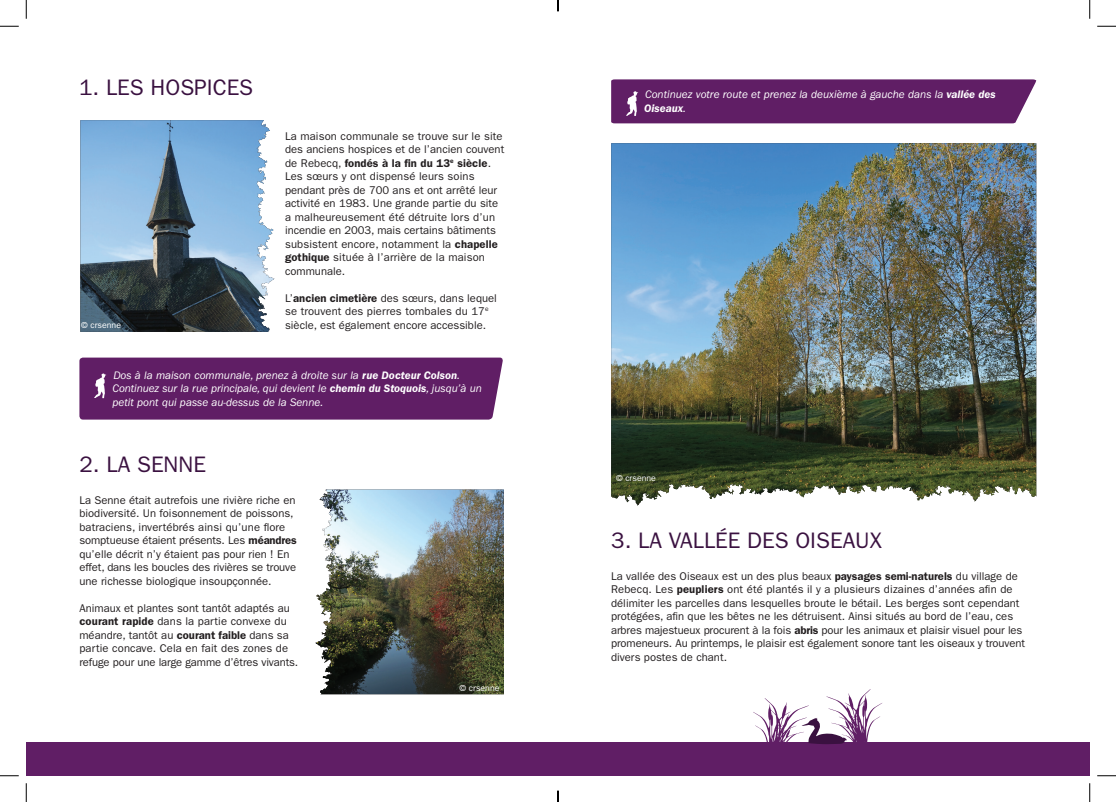
<style>
.page{position:relative;width:1116px;height:802px;background:#fff}
.page>*{position:absolute;margin:0;border:0;box-sizing:border-box;transform-origin:0 0}
.Titre{font:22.5px "ITC Franklin Gothic Std";color:#3a1140}
.Texte{font:11.25px/13.5px "ITC Franklin Gothic Std";color:#231f20}
.Indication_Ballade{font:italic 11.25px/13.8px "ITC Franklin Gothic Std";color:#fff}
.Infos{font:8.75px "ITC Franklin Gothic Std";color:#fff}
.s1{font-weight:600}
</style>
<div class="page">
<div style="left:26px;top:742px;width:1063px;height:34px;background:#601e65"></div>
<svg style="left:753px;top:689px;width:129px;height:55px"></svg>
<img style="left:80px;top:120px;width:190px;height:212px">
<img style="left:657px;top:143px;width:379px;height:359px">
<img style="left:611px;top:143px;width:46px;height:362px">
<div style="left:79px;top:358px;width:424px;height:62px;background:#601e65"></div>
<div style="left:611px;top:79px;width:425px;height:44px;background:#601e65"></div>
<img style="left:315px;top:490px;width:189px;height:204px">
<img style="left:319px;top:490px;width:14px;height:40px">
<svg style="left:0;top:25px;width:19px;height:2px"></svg>
<svg style="left:1097px;top:25px;width:18px;height:2px"></svg>
<svg style="left:0;top:775px;width:19px;height:1px"></svg>
<svg style="left:1097px;top:775px;width:18px;height:1px"></svg>
<svg style="left:25px;top:0;width:2px;height:19px"></svg>
<svg style="left:25px;top:783px;width:2px;height:19px"></svg>
<svg style="left:1089px;top:0;width:1px;height:19px"></svg>
<svg style="left:1089px;top:783px;width:1px;height:19px"></svg>
<svg style="left:557px;top:0;width:2px;height:11px"></svg>
<svg style="left:557px;top:791px;width:2px;height:11px"></svg>
<p class="Titre" style="left:79px;top:74px;width:176px">1. LES HOSPICES</p>
<p class="Infos" style="left:81px;top:320px;width:41px">© crsenne</p>
<p class="Texte" style="left:285px;top:129px;width:221px">La maison communale se trouve sur le site des anciens hospices et de l’ancien couvent de Rebecq, <span class="s1">fondés à la fin du 13</span><sup>e</sup> <span class="s1">siècle</span>.</p>
<p class="Texte" style="left:285px;top:170px;width:215px">Les sœurs y ont dispensé leurs soins pendant près de 700 ans et ont arrêté leur activité en 1983. Une grande partie du site a malheureusement été détruite lors d’un incendie en 2003, mais certains bâtiments subsistent encore, notamment la <span class="s1">chapelle gothique</span> située à l’arrière de la maison communale.</p>
<p class="Texte" style="left:285px;top:291px;width:213px">L’<span class="s1">ancien cimetière</span> des sœurs, dans lequel se trouvent des pierres tombales du 17<sup>e </sup>siècle, est également encore accessible.</p>
<p class="Indication_Ballade" style="left:113px;top:368px;width:371px">Dos à la maison communale, prenez à droite sur la <span class="s1">rue Docteur Colson</span>.<br>Continuez sur la rue principale, qui devient le <span class="s1">chemin du Stoquois</span>, jusqu’à un petit pont qui passe au-dessus de la Senne.</p>
<p class="Titre" style="left:79px;top:452px;width:128px">2. LA SENNE</p>
<p class="Texte" style="left:79px;top:493px;width:219px">La Senne était autrefois une rivière riche en biodiversité. Un foisonnement de poissons, batraciens, invertébrés ainsi qu’une flore somptueuse étaient présents. Les <span class="s1">méandres </span>qu’elle décrit n’y étaient pas pour rien ! En effet, dans les boucles des rivières se trouve une richesse biologique insoupçonnée.</p>
<p class="Texte" style="left:79px;top:601px;width:220px">Animaux et plantes sont tantôt adaptés au <span class="s1">courant rapide</span> dans la partie convexe du méandre, tantôt au <span class="s1">courant faible</span> dans sa partie concave. Cela en fait des zones de refuge pour une large gamme d’êtres vivants.</p>
<p class="Infos" style="left:459px;top:683px;width:41px">© crsenne</p>
<p class="Indication_Ballade" style="left:644px;top:88px;width:353px">Continuez votre route et prenez la deuxième à gauche dans la <span class="s1">vallée des<br>Oiseaux</span>.</p>
<p class="Infos" style="left:616px;top:472px;width:41px">© crsenne</p>
<p class="Titre" style="left:611px;top:528px;width:272px">3. LA VALLÉE DES OISEAUX</p>
<p class="Texte" style="left:611px;top:569px;width:415px">La vallée des Oiseaux est un des plus beaux <span class="s1">paysages semi-naturels</span> du village de Rebecq. Les <span class="s1">peupliers</span> ont été plantés il y a plusieurs dizaines d’années afin de délimiter les parcelles dans lesquelles broute le bétail. Les berges sont cependant protégées, afin que les bêtes ne les détruisent. Ainsi situés au bord de l’eau, ces arbres majestueux procurent à la fois <span class="s1">abris</span> pour les animaux et plaisir visuel pour les promeneurs. Au printemps, le plaisir est également sonore tant les oiseaux y trouvent divers postes de chant.</p>
</div>
